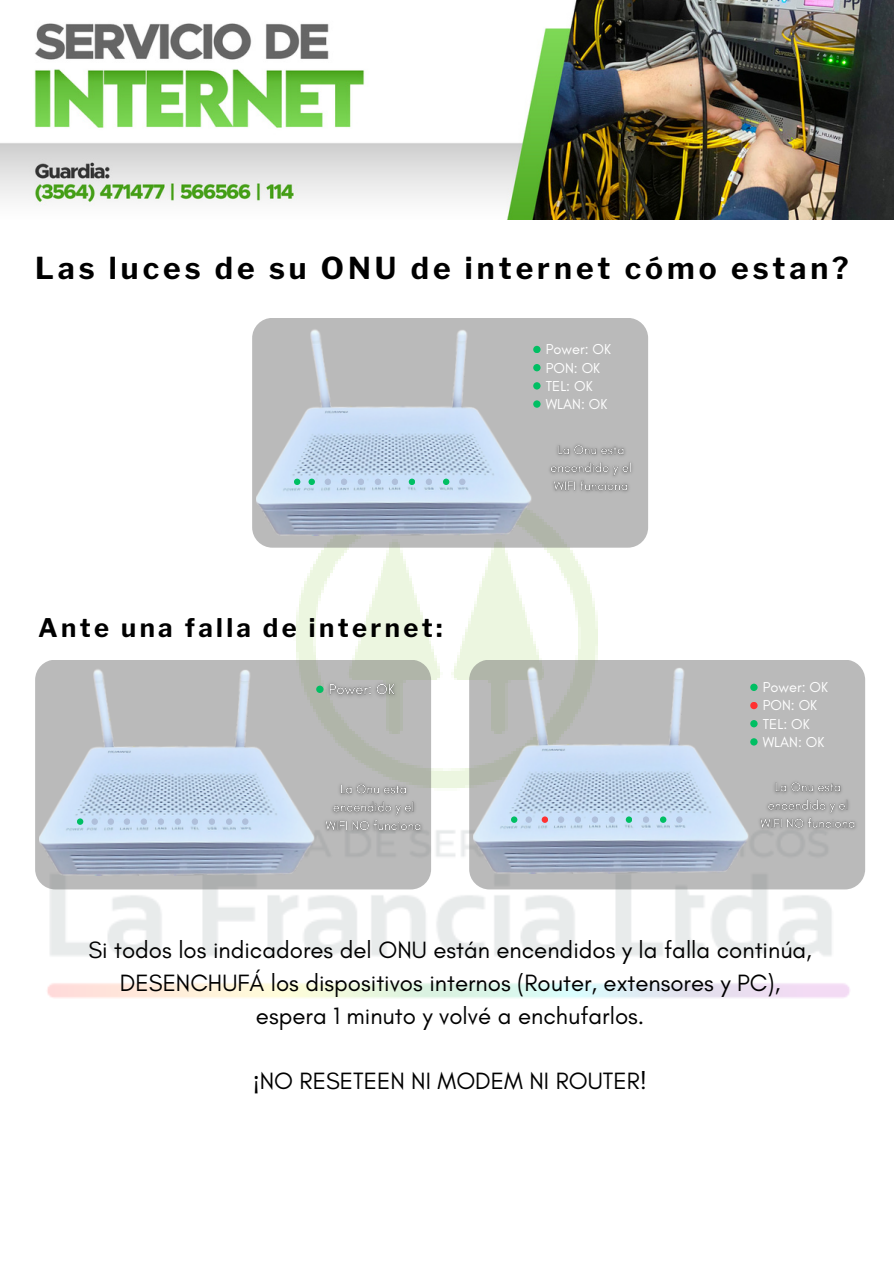
<style>
.page{position:relative;width:894px;height:1264px;background:#fff}
.page>*{position:absolute;margin:0;border:0;box-sizing:border-box;transform-origin:0 0}
.t1{font:700 30px "Libre Franklin";letter-spacing:.135em;color:#000}
.t2{font:700 25.5px "Libre Franklin";letter-spacing:.135em;color:#000}
.t3{font:24px/32.7px "Glacial Indifference";color:#000;text-align:center}
.t4{font:14.55px "Glacial Indifference";color:#fff}
.s1{font-family:"Noto Sans"}
</style>
<div class="page">
<img style="left:0;top:0;width:893px;height:220px">
<img style="left:43px;top:830px;width:807px;height:168px">
<img style="left:293px;top:547px;width:308px;height:241px">
<div style="left:252px;top:318px;width:396px;height:229px;background:#bababa;border-radius:20px"></div>
<div style="left:533px;top:346px;width:7px;height:7px;background:#00bf63;border-radius:50%"></div>
<div style="left:533px;top:364px;width:7px;height:7px;background:#00bf63;border-radius:50%"></div>
<div style="left:533px;top:382px;width:7px;height:7px;background:#00bf63;border-radius:50%"></div>
<div style="left:533px;top:400px;width:7px;height:8px;background:#00bf63;border-radius:50%"></div>
<img style="left:549px;top:444px;width:84px;height:48px">
<img style="left:252px;top:322px;width:281px;height:220px">
<div style="left:294px;top:478px;width:6px;height:7px;background:#00bf63;border-radius:50%"></div>
<div style="left:308px;top:478px;width:7px;height:7px;background:#00bf63;border-radius:50%"></div>
<div style="left:324px;top:478px;width:7px;height:7px;background:#afbfda;border-radius:50%"></div>
<div style="left:341px;top:478px;width:6px;height:7px;background:#afbfda;border-radius:50%"></div>
<div style="left:357px;top:478px;width:7px;height:7px;background:#afbfda;border-radius:50%"></div>
<div style="left:374px;top:478px;width:7px;height:7px;background:#afbfda;border-radius:50%"></div>
<div style="left:391px;top:478px;width:7px;height:7px;background:#afbfda;border-radius:50%"></div>
<svg style="left:408px;top:478px;width:7px;height:7px"></svg>
<div style="left:425px;top:478px;width:7px;height:7px;background:#afbfda;border-radius:50%"></div>
<div style="left:443px;top:478px;width:6px;height:7px;background:#00bf63;border-radius:50%"></div>
<div style="left:459px;top:478px;width:6px;height:7px;background:#afbfda;border-radius:50%"></div>
<div style="left:35px;top:659px;width:396px;height:230px;background:linear-gradient(to right,#b8b8b9,#b7b8b5);border-radius:20px"></div>
<div style="left:316px;top:685px;width:7px;height:8px;background:#00bf63;border-radius:50%"></div>
<img style="left:321px;top:673px;width:81px;height:33px">
<img style="left:320px;top:775px;width:107px;height:64px">
<img style="left:35px;top:661px;width:281px;height:221px">
<svg style="left:77px;top:818px;width:6px;height:6px"></svg>
<div style="left:91px;top:818px;width:7px;height:6px;background:#afbfda;border-radius:50%"></div>
<svg style="left:108px;top:818px;width:6px;height:6px"></svg>
<svg style="left:124px;top:818px;width:6px;height:6px"></svg>
<svg style="left:141px;top:818px;width:6px;height:6px"></svg>
<svg style="left:158px;top:818px;width:6px;height:6px"></svg>
<svg style="left:175px;top:818px;width:6px;height:6px"></svg>
<svg style="left:192px;top:818px;width:6px;height:6px"></svg>
<svg style="left:209px;top:818px;width:6px;height:6px"></svg>
<svg style="left:226px;top:818px;width:6px;height:6px"></svg>
<svg style="left:242px;top:818px;width:6px;height:6px"></svg>
<div style="left:469px;top:659px;width:395px;height:230px;background:#bababa;border-radius:20px"></div>
<img style="left:469px;top:659px;width:281px;height:221px">
<svg style="left:511px;top:816px;width:6px;height:6px"></svg>
<div style="left:525px;top:816px;width:7px;height:6px;background:#afbfda;border-radius:50%"></div>
<div style="left:541px;top:816px;width:7px;height:6px;background:#ff3131;border-radius:50%"></div>
<div style="left:557px;top:816px;width:7px;height:6px;background:#afbfda;border-radius:50%"></div>
<div style="left:574px;top:816px;width:7px;height:6px;background:#afbfda;border-radius:50%"></div>
<div style="left:591px;top:816px;width:7px;height:6px;background:#afbfda;border-radius:50%"></div>
<div style="left:608px;top:816px;width:7px;height:6px;background:#afbfda;border-radius:50%"></div>
<div style="left:625px;top:816px;width:7px;height:6px;background:#00bf63;border-radius:50%"></div>
<div style="left:642px;top:816px;width:7px;height:6px;background:#afbfda;border-radius:50%"></div>
<svg style="left:659px;top:816px;width:7px;height:6px"></svg>
<svg style="left:676px;top:816px;width:6px;height:6px"></svg>
<div style="left:750px;top:683px;width:7px;height:8px;background:#00bf63;border-radius:50%"></div>
<div style="left:750px;top:702px;width:7px;height:7px;background:#ff3131;border-radius:50%"></div>
<div style="left:750px;top:720px;width:7px;height:7px;background:#00bf63;border-radius:50%"></div>
<div style="left:750px;top:738px;width:7px;height:7px;background:#00bf63;border-radius:50%"></div>
<img style="left:753px;top:782px;width:103px;height:55px">
<p class="t1" style="left:35px;top:250px;width:814px">Las luces de su ONU de internet cómo estan?</p>
<p class="t2" style="left:38px;top:612px;width:406px">Ante una falla de internet:</p>
<p class="t4" style="left:545px;top:340px;width:67px">Power: OK</p>
<p class="t4" style="left:545px;top:359px;width:56px">PON: OK</p>
<p class="t4" style="left:545px;top:377px;width:48px">TEL: OK</p>
<p class="t4" style="left:545px;top:395px;width:63px">WLAN: OK</p>
<p class="t4" style="left:762px;top:678px;width:67px">Power: OK</p>
<p class="t4" style="left:762px;top:696px;width:56px">PON: OK</p>
<p class="t4" style="left:762px;top:714px;width:48px">TEL: OK</p>
<p class="t4" style="left:762px;top:733px;width:63px">WLAN: OK</p>
<p class="t3" style="left:88px;top:933px;width:724px">Si todos los indicadores del ONU están encendidos y la falla continúa,<br>DESENCHUFÁ los dispositivos internos (Router, extensores y PC),</p>
<p class="t3" style="left:256px;top:999px;width:390px">espera 1 minuto y volvé a enchufarlos.</p>
<p class="t3" style="left:253px;top:1064px;width:395px"><span class="s1">¡</span>NO RESETEEN NI MODEM NI ROUTER!</p>
</div>
